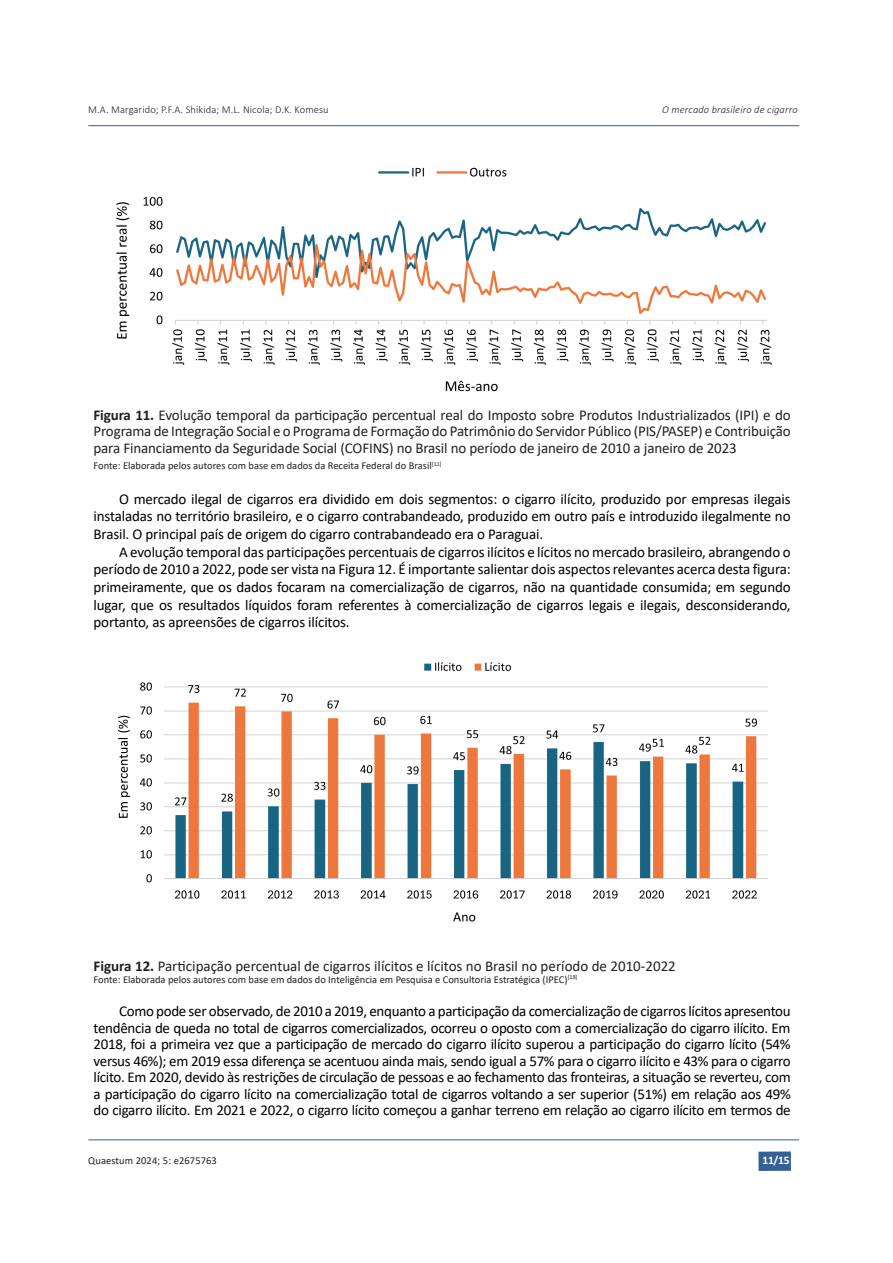
<style>
.page{position:relative;width:893px;height:1263px;background:#fff}
.page>*{position:absolute;margin:0;border:0;box-sizing:border-box;transform-origin:0 0}
.t1{font:15px/17.7px "Calibri";letter-spacing:-.01em;color:#000001;text-align:justify}
.t2{font:15px/16.5px "Calibri";color:#231f20;text-align:justify}
.t3{font:700 11.55px "Calibri";color:#fff}
.t4{font:10.5px "Calibri";color:#231f20}
.t5{font:300 10.5px "Calibri";letter-spacing:.01em;color:#231f20}
.t6{font:italic 300 10.5px "Calibri";letter-spacing:.01em;color:#231f20}
.s1{font-weight:700}
</style>
<div class="page">
<hr style="left:88px;top:125px;width:711px;height:1px;background:#356095">
<div style="left:758px;top:1151px;width:33px;height:20px;background:#356095"></div>
<hr style="left:88px;top:1139px;width:711px;height:1px;background:#356095">
<img style="left:116px;top:167px;width:656px;height:225px">
<img style="left:118px;top:662px;width:650px;height:260px">
<p class="t5" style="left:88px;top:103px;width:242px">M.A. Margarido; P.F.A. Shikida; M.L. Nicola; D.K. Komesu</p>
<p class="t6" style="left:662px;top:103px;width:137px">O mercado brasileiro de cigarro</p>
<p class="t2" style="left:94px;top:406px;width:699px"><span class="s1">Figura 11.</span> Evolução temporal da participação percentual real do Imposto sobre Produtos Industrializados (IPI) e do Programa de Integração Social e o Programa de Formação do Patrimônio do Servidor Público (PIS/PASEP) e Contribuição para Financiamento da Seguridade Social (COFINS) no Brasil no período de janeiro de 2010 a janeiro de 2023</p>
<p class="t4" style="left:94px;top:458px;width:350px">Fonte: Elaborada pelos autores com base em dados da Receita Federal do Brasil<sup>[11]</sup></p>
<p class="t1" style="left:94px;top:490px;width:699px;text-indent:26px">O mercado ilegal de cigarros era dividido em dois segmentos: o cigarro ilícito, produzido por empresas ilegais instaladas no território brasileiro, e o cigarro contrabandeado, produzido em outro país e introduzido ilegalmente no Brasil. O principal país de origem do cigarro contrabandeado era o Paraguai.</p>
<p class="t1" style="left:94px;top:542px;width:699px;text-indent:26px">A evolução temporal das participações percentuais de cigarros ilícitos e lícitos no mercado brasileiro, abrangendo o período de 2010 a 2022, pode ser vista na Figura 12. É importante salientar dois aspectos relevantes acerca desta figura: primeiramente, que os dados focaram na comercialização de cigarros, não na quantidade consumida; em segundo lugar, que os resultados líquidos foram referentes à comercialização de cigarros legais e ilegais, desconsiderando, portanto, as apreensões de cigarros ilícitos.</p>
<p class="t2" style="left:94px;top:957px;width:584px"><span class="s1">Figura 12.</span> Participação percentual de cigarros ilícitos e lícitos no Brasil no período de 2010-2022</p>
<p class="t4" style="left:94px;top:972px;width:486px">Fonte: Elaborada pelos autores com base em dados do Inteligência em Pesquisa e Consultoria Estratégica (IPEC)<sup>[18]</sup></p>
<p class="t1" style="left:94px;top:1002px;width:699px;line-height:16.5px;text-indent:26px">Como pode ser observado, de 2010 a 2019, enquanto a participação da comercialização de cigarros lícitos apresentou tendência de queda no total de cigarros comercializados, ocorreu o oposto com a comercialização do cigarro ilícito. Em 2018, foi a primeira vez que a participação de mercado do cigarro ilícito superou a participação do cigarro lícito (54% versus 46%); em 2019 essa diferença se acentuou ainda mais, sendo igual a 57% para o cigarro ilícito e 43% para o cigarro lícito. Em 2020, devido às restrições de circulação de pessoas e ao fechamento das fronteiras, a situação se reverteu, com a participação do cigarro lícito na comercialização total de cigarros voltando a ser superior (51%) em relação aos 49% do cigarro ilícito. Em 2021 e 2022, o cigarro lícito começou a ganhar terreno em relação ao cigarro ilícito em termos de</p>
<p class="t4" style="left:88px;top:1153px;width:130px">Quaestum 2024; 5: e2675763</p>
<p class="t3" style="left:762px;top:1152px;width:29px">11/15</p>
</div>
